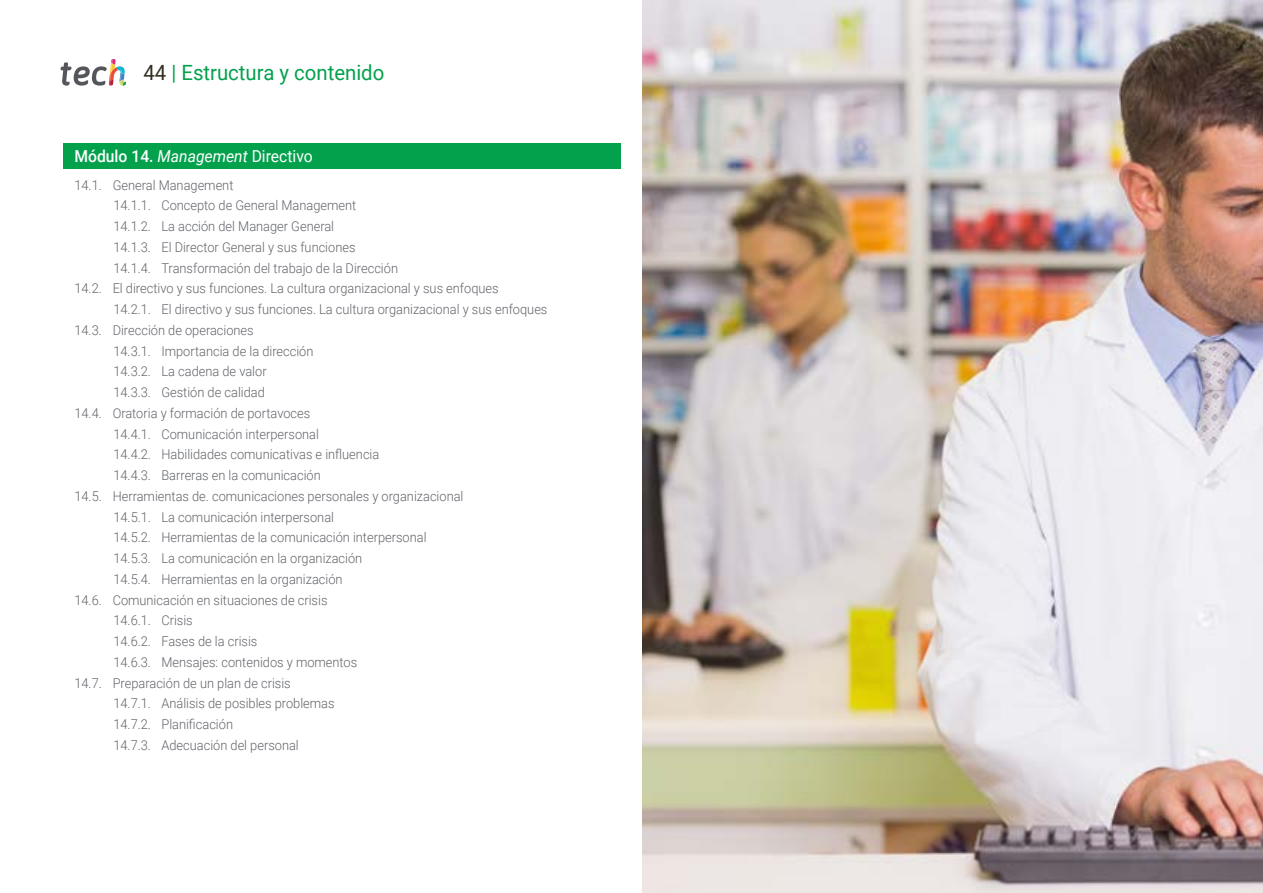
<style>
.page{position:relative;width:1263px;height:893px;background:#fff}
.page>*{position:absolute;margin:0;border:0;box-sizing:border-box;transform-origin:0 0}
.t1{font:21px "Roboto";color:#04a14d}
.t2{font:italic 16.5px "Roboto";color:#fff;scale:.95 1}
.t3{font:300 13.5px "Roboto";color:#61646a;scale:.95 1}
.s1{color:#312e20}
.s2{font-weight:500;font-style:normal}
.s3{font-style:normal}
</style>
<div class="page">
<img style="left:642px;top:0;width:621px;height:893px">
<div style="left:63px;top:144px;width:558px;height:25px;background:#04a14d"></div>
<svg style="left:61px;top:59px;width:65px;height:27px"></svg>
<h1 class="t1" style="left:144px;top:57px;width:242px"><span class="s1">44</span> | Estructura y contenido</h1>
<p class="t2" style="left:74px;top:145px;width:252px"><span class="s2">Módulo 14.</span> Management <span class="s3">Directivo</span></p>
<p class="t3" style="left:74px;top:175px;width:169px">14.1. General Management</p>
<p class="t3" style="left:113px;top:196px;width:257px">14.1.1. Concepto de General Management</p>
<p class="t3" style="left:113px;top:217px;width:234px">14.1.2. La acción del Manager General</p>
<p class="t3" style="left:113px;top:238px;width:256px">14.1.3. El Director General y sus funciones</p>
<p class="t3" style="left:113px;top:258px;width:301px">14.1.4. Transformación del trabajo de la Dirección</p>
<p class="t3" style="left:74px;top:279px;width:448px">14.2. El directivo y sus funciones. La cultura organizacional y sus enfoques</p>
<p class="t3" style="left:113px;top:300px;width:458px">14.2.1. El directivo y sus funciones. La cultura organizacional y sus enfoques</p>
<p class="t3" style="left:74px;top:321px;width:190px">14.3. Dirección de operaciones</p>
<p class="t3" style="left:113px;top:341px;width:212px">14.3.1. Importancia de la dirección</p>
<p class="t3" style="left:113px;top:362px;width:163px">14.3.2. La cadena de valor</p>
<p class="t3" style="left:113px;top:383px;width:161px">14.3.3. Gestión de calidad</p>
<p class="t3" style="left:74px;top:404px;width:250px">14.4. Oratoria y formación de portavoces</p>
<p class="t3" style="left:113px;top:424px;width:218px">14.4.1. Comunicación interpersonal</p>
<p class="t3" style="left:113px;top:445px;width:281px">14.4.2. Habilidades comunicativas e influencia</p>
<p class="t3" style="left:113px;top:466px;width:220px">14.4.3. Barreras en la comunicación</p>
<p class="t3" style="left:74px;top:487px;width:411px">14.5. Herramientas de. comunicaciones personales y organizacional</p>
<p class="t3" style="left:113px;top:507px;width:234px">14.5.1. La comunicación interpersonal</p>
<p class="t3" style="left:113px;top:528px;width:331px">14.5.2. Herramientas de la comunicación interpersonal</p>
<p class="t3" style="left:113px;top:549px;width:264px">14.5.3. La comunicación en la organización</p>
<p class="t3" style="left:113px;top:569px;width:243px">14.5.4. Herramientas en la organización</p>
<p class="t3" style="left:74px;top:590px;width:268px">14.6. Comunicación en situaciones de crisis</p>
<p class="t3" style="left:113px;top:611px;width:85px">14.6.1. Crisis</p>
<p class="t3" style="left:113px;top:632px;width:153px">14.6.2. Fases de la crisis</p>
<p class="t3" style="left:113px;top:652px;width:258px">14.6.3. Mensajes: contenidos y momentos</p>
<p class="t3" style="left:74px;top:673px;width:229px">14.7. Preparación de un plan de crisis</p>
<p class="t3" style="left:113px;top:694px;width:234px">14.7.1. Análisis de posibles problemas</p>
<p class="t3" style="left:113px;top:715px;width:127px">14.7.2. Planificación</p>
<p class="t3" style="left:113px;top:735px;width:197px">14.7.3. Adecuación del personal</p>
</div>
